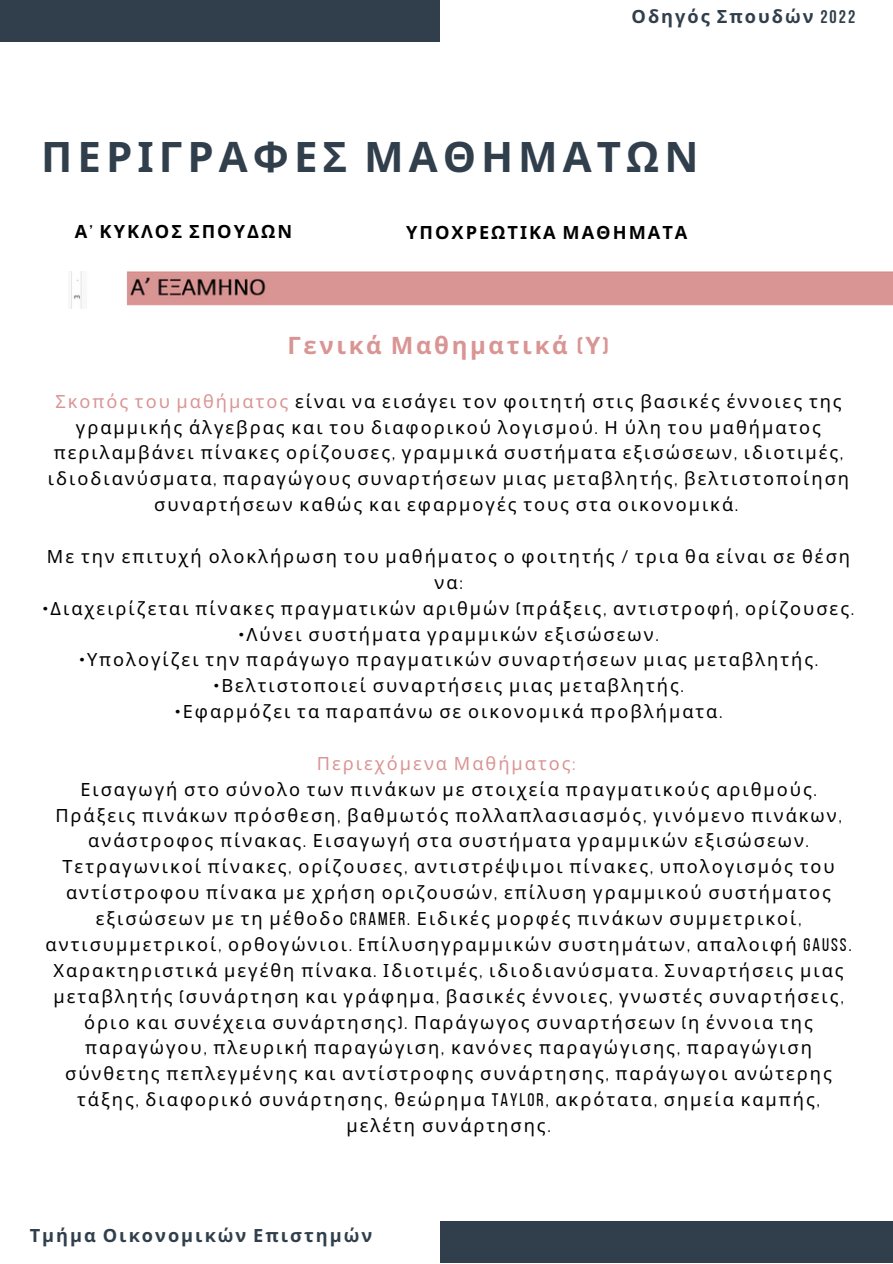
<style>
.page{position:relative;width:893px;height:1264px;background:#fff}
.page>*{position:absolute;margin:0;border:0;box-sizing:border-box;transform-origin:0 0}
.t1{font:700 42px "Noto Sans";letter-spacing:.12em;color:#313f4c}
.t2{font:700 24px "Noto Sans";letter-spacing:.11em;color:#d99594}
.t3{font:18.15px/25.8px "Noto Sans";letter-spacing:.11em;color:#000;text-align:center}
.t4{font:700 18.15px "Noto Sans";letter-spacing:.11em;color:#313f4c}
.t5{font:700 18.15px "Noto Sans";letter-spacing:.11em;color:#000}
.s1{font-family:"Bebas Neue"}
.s2{color:#d99594}
.s3{font-family:"Bebas Neue";color:#d99594}
</style>
<div class="page">
<div style="left:0;top:0;width:439px;height:42px;background:#313f4c"></div>
<div style="left:440px;top:1220px;width:452px;height:42px;background:#313f4c"></div>
<img style="left:71px;top:271px;width:821px;height:37px">
<p class="t4" style="left:631px;top:4px;width:225px">Οδηγός Σπουδών <span class="s1">2022</span></p>
<h1 class="t1" style="left:41px;top:127px;width:658px">ΠΕΡΙΓΡΑΦΕΣ ΜΑΘΗΜΑΤΩΝ</h1>
<p class="t5" style="left:75px;top:218px;width:219px">Α<span class="s1">’</span> ΚΥΚΛΟΣ ΣΠΟΥΔΩΝ</p>
<p class="t5" style="left:406px;top:220px;width:282px">ΥΠΟΧΡΕΩΤΙΚΑ ΜΑΘΗΜΑΤΑ</p>
<h2 class="t2" style="left:287px;top:328px;width:323px">Γενικά Μαθηματικά <span class="s1">(</span>Υ<span class="s1">)</span></h2>
<p class="t3" style="left:48px;top:388px;width:802px"><span class="s2">Σκοπός του μαθήματος</span> είναι να εισάγει τον φοιτητή στις βασικές έννοιες της γραμμικής άλγεβρας και του διαφορικού λογισμού<span class="s1">.</span> Η ύλη του μαθήματος περιλαμβάνει πίνακες ορίζουσες<span class="s1">,</span> γραμμικά συστήματα εξισώσεων<span class="s1">,</span> ιδιοτιμές<span class="s1">, </span>ιδιοδιανύσματα<span class="s1">,</span> παραγώγους συναρτήσεων μιας μεταβλητής<span class="s1">,</span> βελτιστοποίηση συναρτήσεων καθώς και εφαρμογές τους στα οικονομικά<span class="s1">.</span></p>
<p class="t3" style="left:47px;top:543px;width:804px">Με την επιτυχή ολοκλήρωση του μαθήματος ο φοιτητής <span class="s1">/</span> τρια θα είναι σε θέση να<span class="s1">:</span></p>
<p class="t3" style="left:43px;top:594px;width:812px"><span class="s1">•</span>Διαχειρίζεται πίνακες πραγματικών αριθμών <span class="s1">(</span>πράξεις<span class="s1">,</span> αντιστροφή<span class="s1">,</span> ορίζουσες<span class="s1">.</span></p>
<p class="t3" style="left:238px;top:620px;width:421px"><span class="s1">•</span>Λύνει συστήματα γραμμικών εξισώσεων<span class="s1">.</span></p>
<p class="t3" style="left:79px;top:646px;width:740px"><span class="s1">•</span>Υπολογίζει την παράγωγο πραγματικών συναρτήσεων μιας μεταβλητής<span class="s1">.</span></p>
<p class="t3" style="left:213px;top:672px;width:471px"><span class="s1">•</span>Βελτιστοποιεί συναρτήσεις μιας μεταβλητής<span class="s1">.</span></p>
<p class="t3" style="left:175px;top:698px;width:548px"><span class="s1">•</span>Εφαρμόζει τα παραπάνω σε οικονομικά προβλήματα<span class="s1">.</span></p>
<p class="t3" style="left:46px;top:750px;width:807px"><span class="s2">Περιεχόμενα Μαθήματος</span><span class="s3">:<br></span>Εισαγωγή στο σύνολο των πινάκων με στοιχεία πραγματικούς αριθμούς<span class="s1">.<br></span>Πράξεις πινάκων πρόσθεση<span class="s1">,</span> βαθμωτός πολλαπλασιασμός<span class="s1">,</span> γινόμενο πινάκων<span class="s1">, </span>ανάστροφος πίνακας<span class="s1">.</span> Εισαγωγή στα συστήματα γραμμικών εξισώσεων<span class="s1">.<br></span>Τετραγωνικοί πίνακες<span class="s1">,</span> ορίζουσες<span class="s1">,</span> αντιστρέψιμοι πίνακες<span class="s1">,</span> υπολογισμός του αντίστροφου πίνακα με χρήση οριζουσών<span class="s1">,</span> επίλυση γραμμικού συστήματος εξισώσεων με τη μέθοδο <span class="s1">CRAMER.</span> Ειδικές μορφές πινάκων συμμετρικοί<span class="s1">, </span>αντισυμμετρικοί<span class="s1">,</span> ορθογώνιοι<span class="s1">. E</span>πίλυσηγραμμικών συστημάτων<span class="s1">,</span> απαλοιφή <span class="s1">GAUSS.<br></span>Χαρακτηριστικά μεγέθη πίνακα<span class="s1">.</span> Ιδιοτιμές<span class="s1">,</span> ιδιοδιανύσματα<span class="s1">.</span> Συναρτήσεις μιας μεταβλητής <span class="s1">(</span>συνάρτηση και γράφημα<span class="s1">,</span> βασικές έννοιες<span class="s1">,</span> γνωστές συναρτήσεις<span class="s1">, </span>όριο και συνέχεια συνάρτησης<span class="s1">).</span> Παράγωγος συναρτήσεων <span class="s1">(</span>η έννοια της παραγώγου<span class="s1">,</span> πλευρική παραγώγιση<span class="s1">,</span> κανόνες παραγώγισης<span class="s1">,</span> παραγώγιση σύνθετης πεπλεγμένης και αντίστροφης συνάρτησης<span class="s1">,</span> παράγωγοι ανώτερης τάξης<span class="s1">,</span> διαφορικό συνάρτησης<span class="s1">,</span> θεώρημα <span class="s1">TAYLOR,</span> ακρότατα<span class="s1">,</span> σημεία καμπής<span class="s1">, </span>μελέτη συνάρτησης<span class="s1">.</span></p>
<p class="t4" style="left:30px;top:1222px;width:344px">Τμήμα Οικονομικών Επιστημών</p>
</div>
